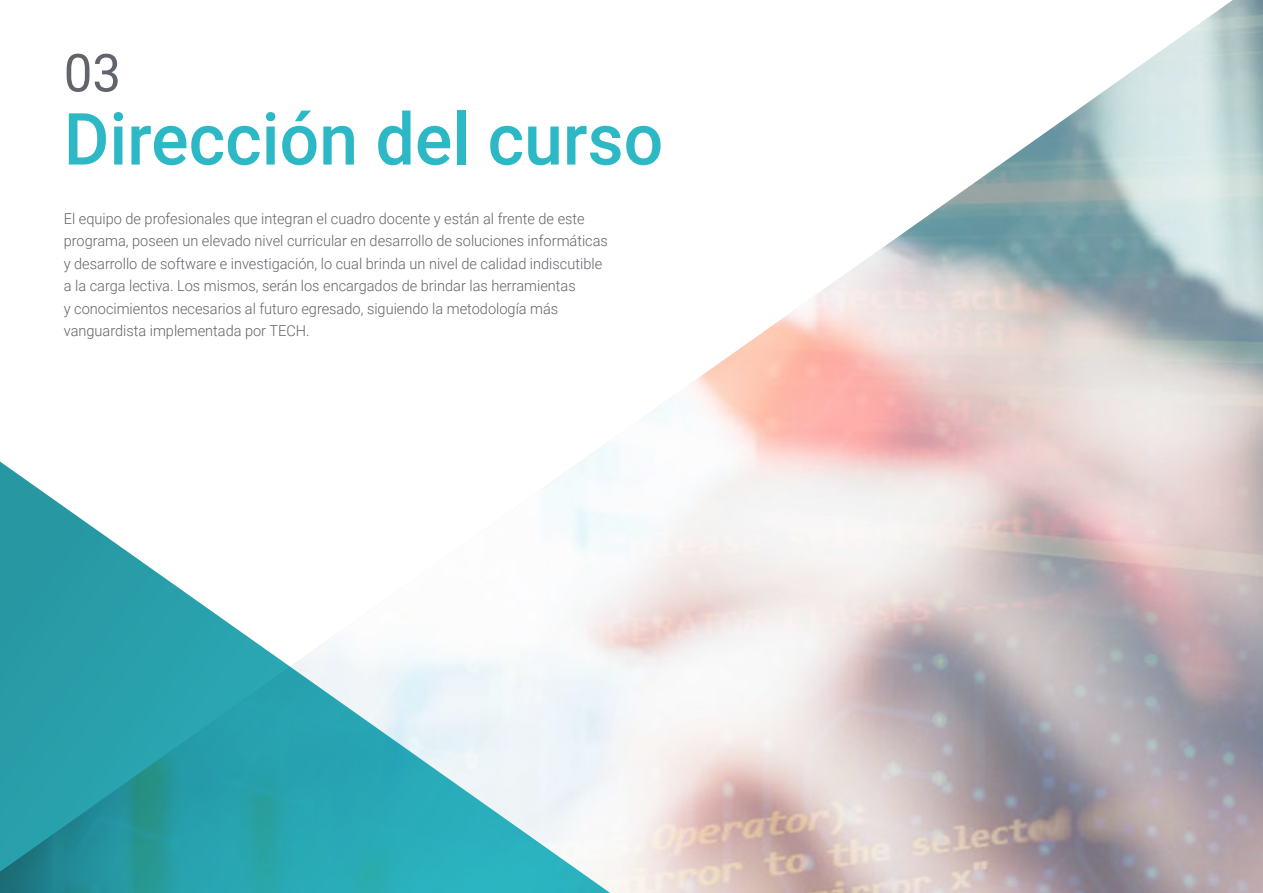
<style>
.page{position:relative;width:1263px;height:893px;background:#fff}
.page>*{position:absolute;margin:0;border:0;box-sizing:border-box;transform-origin:0 0}
.t1{font:500 72px "Roboto";color:#2db8c5}
.t2{font:52.5px "Roboto";color:#61646a}
.t3{font:300 15px/22.5px "Roboto";color:#61646a}
</style>
<div class="page">
<img style="left:603px;top:0;width:660px;height:893px">
<svg style="left:0;top:446px;width:640px;height:447px"></svg>
<h2 class="t2" style="left:64px;top:36px;width:59px">03</h2>
<h1 class="t1" style="left:64px;top:89px;width:601px">Dirección del curso</h1>
<p class="t3" style="left:64px;top:207px;width:546px">El equipo de profesionales que integran el cuadro docente y están al frente de este programa, poseen un elevado nivel curricular en desarrollo de soluciones informáticas y desarrollo de software e investigación, lo cual brinda un nivel de calidad indiscutible a la carga lectiva. Los mismos, serán los encargados de brindar las herramientas<br>y conocimientos necesarios al futuro egresado, siguiendo la metodología más vanguardista implementada por TECH.</p>
</div>
